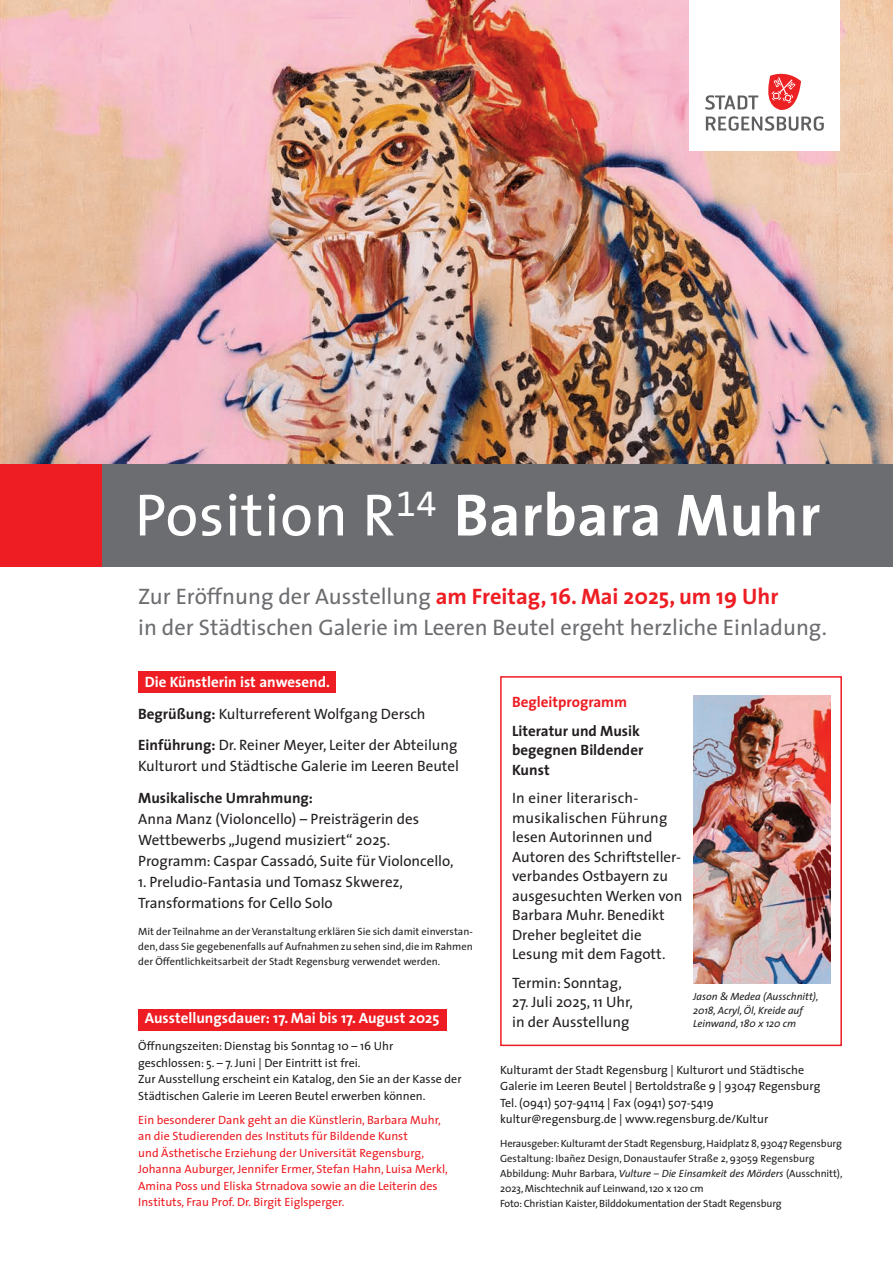
<style>
.page{position:relative;width:893px;height:1263px;background:#fff}
.page>*{position:absolute;margin:0;border:0;box-sizing:border-box;transform-origin:0 0}
.t1{font:700 60px "The Sans";letter-spacing:.01em;color:#fff}
.t2{font:22.5px "The Sans";color:#6c6d70}
.t3{font:700 22.5px "The Sans";color:#ee1d23}
.t4{font:15px/19.5px "The Sans";color:#231f20}
.t5{font:700 15px "The Sans";color:#fff}
.t6{font:700 15px/19.5px "The Sans";color:#231f20}
.t7{font:700 15px "The Sans";color:#ee1d23}
.t8{font:12px/16.5px "The Sans";color:#231f20}
.t9{font:12px/16.5px "The Sans";color:#ee1d23}
.t10{font:10.5px/15px "The Sans";letter-spacing:-.01em;color:#231f20;text-align:justify}
.t11{font:italic 10.5px "The Sans";color:#231f20}
.s1{font-weight:400}
.s2{font-weight:400;color:#6c6d70}
.s3{font-weight:700}
.s4{font-style:italic}
</style>
<div class="page">
<div style="left:138px;top:671px;width:197px;height:22px;background:#ee1d23"></div>
<div style="left:138px;top:1009px;width:308px;height:21px;background:#ee1d23"></div>
<div style="left:500px;top:676px;width:342px;height:370px;border:2px solid #ee1d23"></div>
<img style="left:0;top:0;width:893px;height:463px">
<div style="left:0;top:463px;width:103px;height:103px;background:#ee1d23"></div>
<div style="left:103px;top:463px;width:790px;height:103px;background:#6c6d70"></div>
<div style="left:689px;top:0;width:151px;height:151px;background:#fff"></div>
<svg style="left:705px;top:74px;width:119px;height:57px"></svg>
<img style="left:693px;top:696px;width:137px;height:288px">
<p class="t1" style="left:135px;top:490px;width:687px"><span class="s1">Position R</span><sup>14</sup> Barbara Muhr</p>
<p class="t3" style="left:138px;top:587px;width:642px"><span class="s2">Zur Eröffnung der Ausstellung</span> am Freitag, 16. Mai 2025, um 19 Uhr</p>
<p class="t2" style="left:138px;top:619px;width:690px">in der Städtischen Galerie im Leeren Beutel ergeht herzliche Einladung.</p>
<p class="t5" style="left:145px;top:676px;width:187px">Die Künstlerin ist anwesend.</p>
<p class="t4" style="left:138px;top:706px;width:289px"><span class="s3">Begrüßung:</span> Kulturreferent Wolfgang Dersch</p>
<p class="t4" style="left:138px;top:736px;width:322px;line-height:21px"><span class="s3">Einführung:</span> Dr. Reiner Meyer, Leiter der Abteilung<br>Kulturort und Städtische Galerie im Leeren Beutel</p>
<p class="t6" style="left:138px;top:789px;width:176px">Musikalische Umrahmung:</p>
<p class="t4" style="left:138px;top:811px;width:282px">Anna Manz (Violoncello) – Preisträgerin des</p>
<p class="t4" style="left:138px;top:832px;width:254px">Wettbewerbs „Jugend musiziert“ 2025.</p>
<p class="t4" style="left:138px;top:853px;width:317px">Programm: Caspar Cassadó, Suite für Violoncello,</p>
<p class="t4" style="left:138px;top:874px;width:266px">1. Preludio-Fantasia und Tomasz Skwerez,</p>
<p class="t4" style="left:138px;top:895px;width:196px">Transformations for Cello Solo</p>
<p class="t10" style="left:138px;top:925px;width:336px">Mit der Teilnahme an der Veranstaltung erklären Sie sich damit einverstan&shy;den, dass Sie gegebenenfalls auf Aufnahmen zu sehen sind, die im Rahmen der Öffentlichkeitsarbeit der Stadt Regensburg verwendet werden.</p>
<p class="t7" style="left:512px;top:696px;width:117px">Begleitprogramm</p>
<p class="t6" style="left:512px;top:722px;width:129px">Literatur und Musik</p>
<p class="t6" style="left:512px;top:742px;width:133px">begegnen Bildender<br>Kunst</p>
<p class="t4" style="left:512px;top:790px;width:128px">In einer literarisch-</p>
<p class="t4" style="left:512px;top:809px;width:157px">musikalischen Führung</p>
<p class="t4" style="left:512px;top:829px;width:142px">lesen Autorinnen und</p>
<p class="t4" style="left:512px;top:848px;width:172px">Autoren des Schriftsteller&shy;verbandes Ostbayern zu ausgesuchten Werken von<br>Barbara Muhr. Benedikt<br>Dreher begleitet die</p>
<p class="t4" style="left:512px;top:946px;width:155px">Lesung mit dem Fagott.</p>
<p class="t4" style="left:512px;top:974px;width:111px">Termin: Sonntag,</p>
<p class="t4" style="left:512px;top:994px;width:122px">27. Juli 2025, 11 Uhr,</p>
<p class="t4" style="left:512px;top:1013px;width:119px">in der Ausstellung</p>
<p class="t11" style="left:693px;top:992px;width:127px">Jason &amp; Medea (Ausschnitt),</p>
<p class="t11" style="left:693px;top:1006px;width:111px">2018, Acryl, Öl, Kreide auf</p>
<p class="t5" style="left:145px;top:1012px;width:296px">Ausstellungsdauer: 17. Mai bis 17. August 2025</p>
<p class="t11" style="left:693px;top:1019px;width:104px">Leinwand, 180 x 120 cm</p>
<p class="t8" style="left:138px;top:1039px;width:257px">Öffnungszeiten: Dienstag bis Sonntag 10 – 16 Uhr</p>
<p class="t8" style="left:138px;top:1056px;width:224px">geschlossen: 5. – 7. Juni | Der Eintritt ist frei.</p>
<p class="t8" style="left:138px;top:1072px;width:325px">Zur Ausstellung erscheint ein Katalog, den Sie an der Kasse der<br>Städtischen Galerie im Leeren Beutel erwerben können.</p>
<p class="t9" style="left:138px;top:1113px;width:304px">Ein besonderer Dank geht an die Künstlerin, Barbara Muhr,</p>
<p class="t9" style="left:138px;top:1129px;width:271px">an die Studierenden des Instituts für Bildende Kunst</p>
<p class="t9" style="left:138px;top:1146px;width:288px">und Ästhetische Erziehung der Universität Regensburg,</p>
<p class="t9" style="left:138px;top:1162px;width:311px">Johanna Auburger, Jennifer Ermer, Stefan Hahn, Luisa Merkl,<br>Amina Poss und Eliska Strnadova sowie an die Leiterin des</p>
<p class="t9" style="left:138px;top:1195px;width:208px">Instituts, Frau Prof. Dr. Birgit Eiglsperger.</p>
<p class="t8" style="left:500px;top:1063px;width:305px">Kulturamt der Stadt Regensburg | Kulturort und Städtische</p>
<p class="t8" style="left:500px;top:1079px;width:322px">Galerie im Leeren Beutel | Bertoldstraße 9 | 93047 Regensburg</p>
<p class="t8" style="left:500px;top:1096px;width:215px">Tel. (0941) 507-94114 | Fax (0941) 507-5419</p>
<p class="t8" style="left:500px;top:1112px;width:270px">kultur@regensburg.de | www.regensburg.de/Kultur</p>
<p class="t10" style="left:500px;top:1137px;width:343px">Herausgeber: Kulturamt der Stadt Regensburg, Haidplatz 8, 93047 Regensburg</p>
<p class="t10" style="left:500px;top:1152px;width:316px">Gestaltung: Ibañez Design, Donaustaufer Straße 2, 93059 Regensburg</p>
<p class="t10" style="left:500px;top:1167px;width:344px">Abbildung: Muhr Barbara, <span class="s4">Vulture – Die Einsamkeit des Mörders</span> (Ausschnitt),<br>2023, Mischtechnik auf Leinwand, 120 x 120 cm</p>
<p class="t10" style="left:500px;top:1197px;width:283px">Foto: Christian Kaister, Bilddokumentation der Stadt Regensburg</p>
</div>
